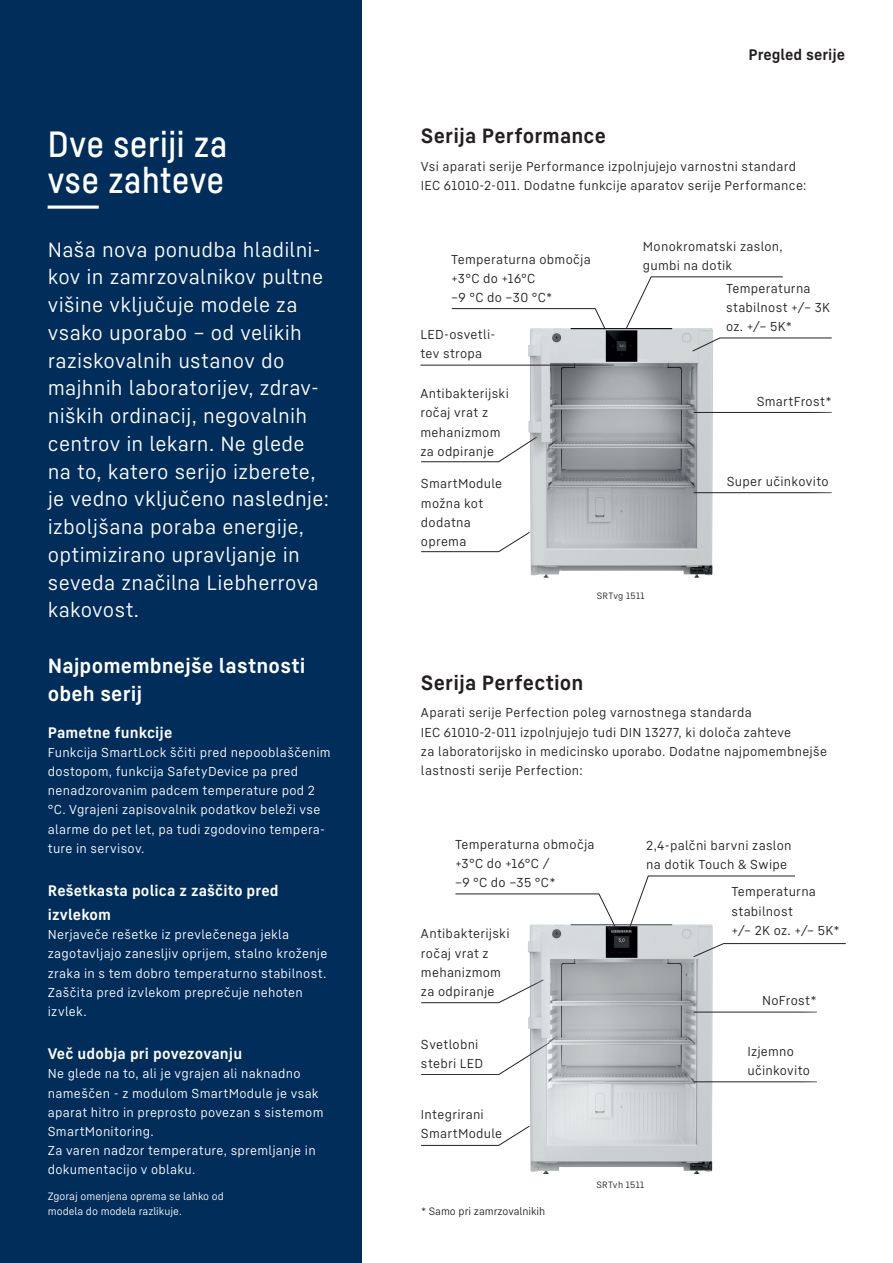
<style>
.page{position:relative;width:893px;height:1263px;background:#fff}
.page>*{position:absolute;margin:0;border:0;box-sizing:border-box;transform-origin:0 0}
.t1{font:36px/36px "Liebherr Head";letter-spacing:.02em;color:#fff;text-align:justify}
.t2{font:20.25px/27.8px "Liebherr Text";letter-spacing:.01em;color:#fff}
.t3{font:700 20.25px "Liebherr Text";letter-spacing:.01em;color:#231f20}
.t4{font:700 20.25px/27.8px "Liebherr Text";letter-spacing:.01em;color:#fff}
.t5{font:700 15px/24px "Liebherr Text";letter-spacing:.01em;color:#fff}
.t6{font:700 15px "Liebherr Text";color:#231f20}
.t7{font:12.75px/19.2px "Liebherr Text";letter-spacing:.02em;color:#231f20}
.t8{font:12.75px/19.2px "Liebherr Text";letter-spacing:.02em;color:#fff}
.t9{font:10.5px/15px "Liebherr Text";color:#fff}
.t10{font:10.5px "Liebherr Text";color:#231f20}
.t11{font:9px "Liebherr Text";letter-spacing:.045em;color:#231f20}
</style>
<div class="page">
<img style="left:528px;top:328px;width:185px;height:250px">
<div style="left:0;top:0;width:361px;height:1263px;background:#002d5a"></div>
<svg style="left:692px;top:338px;width:140px;height:14px"></svg>
<hr style="left:420px;top:365px;width:194px;height:1px;background:#fff">
<hr style="left:694px;top:492px;width:138px;height:1px;background:#fff">
<svg style="left:421px;top:532px;width:109px;height:20px"></svg>
<svg style="left:451px;top:308px;width:155px;height:22px"></svg>
<svg style="left:626px;top:276px;width:157px;height:53px"></svg>
<hr style="left:694px;top:412px;width:138px;height:1px;background:#fff">
<svg style="left:421px;top:437px;width:116px;height:25px"></svg>
<img style="left:528px;top:924px;width:185px;height:250px">
<svg style="left:421px;top:1125px;width:109px;height:21px"></svg>
<svg style="left:693px;top:943px;width:153px;height:14px"></svg>
<hr style="left:694px;top:1081px;width:123px;height:1px;background:#fff">
<svg style="left:455px;top:893px;width:161px;height:34px"></svg>
<svg style="left:629px;top:875px;width:166px;height:53px"></svg>
<hr style="left:694px;top:1012px;width:123px;height:1px;background:#fff">
<svg style="left:421px;top:979px;width:123px;height:24px"></svg>
<svg style="left:421px;top:1042px;width:129px;height:33px"></svg>
<h1 class="t1" style="left:48px;top:125px;width:181px">Dve seriji za vse zahteve ---</h1>
<p class="t2" style="left:48px;top:235px;width:283px">Naša nova ponudba hladilni&shy;kov in zamrzovalnikov pultne višine vključuje modele za vsako uporabo – od velikih raziskovalnih ustanov do majhnih laboratorijev, zdrav&shy;niških ordinacij, negovalnih centrov in lekarn. Ne glede na to, katero serijo izberete, je vedno vključeno naslednje: izboljšana poraba energije, optimizirano upravljanje in seveda značilna Liebherrova kakovost.</p>
<h2 class="t4" style="left:48px;top:651px;width:259px">Najpomembnejše lastnosti obeh serij</h2>
<p class="t5" style="left:48px;top:719px;width:126px">Pametne funkcije</p>
<p class="t8" style="left:48px;top:742px;width:284px">Funkcija SmartLock ščiti pred nepooblaščenim dostopom, funkcija SafetyDevice pa pred nenadzorovanim padcem temperature pod 2 °C. Vgrajeni zapisovalnik podatkov beleži vse alarme do pet let, pa tudi zgodovino tempera&shy;ture in servisov.</p>
<p class="t5" style="left:48px;top:878px;width:232px">Rešetkasta polica z zaščito pred izvlekom</p>
<p class="t8" style="left:48px;top:924px;width:281px">Nerjaveče rešetke iz prevlečenega jekla zagotavljajo zanesljiv oprijem, stalno kroženje zraka in s tem dobro temperaturno stabilnost.<br>Zaščita pred izvlekom preprečuje nehoten izvlek.</p>
<p class="t5" style="left:48px;top:1041px;width:196px">Več udobja pri povezovanju</p>
<p class="t8" style="left:48px;top:1064px;width:277px">Ne glede na to, ali je vgrajen ali naknadno nameščen - z modulom SmartModule je vsak aparat hitro in preprosto povezan s sistemom SmartMonitoring.<br>Za varen nadzor temperature, spremljanje in dokumentacijo v oblaku.</p>
<p class="t9" style="left:48px;top:1188px;width:178px">Zgoraj omenjena oprema se lahko od modela do modela razlikuje.</p>
<p class="t6" style="left:749px;top:45px;width:98px">Pregled serije</p>
<h2 class="t3" style="left:421px;top:122px;width:187px">Serija Performance</h2>
<p class="t7" style="left:421px;top:156px;width:387px">Vsi aparati serije Performance izpolnjujejo varnostni standard<br>IEC 61010-2-011. Dodatne funkcije aparatov serije Performance:</p>
<p class="t7" style="left:451px;top:249px;width:141px">Temperaturna območja +3°C do +16°C<br>–9 °C do –30 °C*</p>
<p class="t7" style="left:420px;top:324px;width:76px">LED-osvetli&shy;tev stropa</p>
<p class="t7" style="left:420px;top:383px;width:90px">Antibakterijski ročaj vrat z mehanizmom za odpiranje</p>
<p class="t7" style="left:643px;top:236px;width:142px">Monokromatski zaslon, gumbi na dotik</p>
<p class="t7" style="left:726px;top:278px;width:105px">Temperaturna stabilnost +/– 3K oz. +/– 5K*</p>
<p class="t7" style="left:757px;top:391px;width:77px">SmartFrost*</p>
<p class="t7" style="left:421px;top:474px;width:83px">SmartModule</p>
<p class="t7" style="left:727px;top:471px;width:103px">Super učinkovito</p>
<p class="t7" style="left:421px;top:493px;width:64px">možna kot dodatna oprema</p>
<p class="t11" style="left:597px;top:590px;width:49px">SRTvg 1511</p>
<h2 class="t3" style="left:421px;top:669px;width:164px">Serija Perfection</h2>
<p class="t7" style="left:421px;top:703px;width:408px">Aparati serije Perfection poleg varnostnega standarda<br>IEC 61010-2-011 izpolnjujejo tudi DIN 13277, ki določa zahteve<br>za laboratorijsko in medicinsko uporabo. Dodatne najpomembnejše lastnosti serije Perfection:</p>
<p class="t7" style="left:455px;top:834px;width:141px">Temperaturna območja +3°C do +16°C /<br>–9 °C do –35 °C*</p>
<p class="t7" style="left:646px;top:835px;width:147px">2,4-palčni barvni zaslon na dotik Touch &amp; Swipe</p>
<p class="t7" style="left:731px;top:881px;width:110px">Temperaturna stabilnost<br>+/– 2K oz. +/– 5K*</p>
<p class="t7" style="left:421px;top:924px;width:90px">Antibakterijski ročaj vrat z mehanizmom za odpiranje</p>
<p class="t7" style="left:762px;top:990px;width:56px">NoFrost*</p>
<p class="t7" style="left:421px;top:1034px;width:64px">Svetlobni stebri LED</p>
<p class="t7" style="left:421px;top:1104px;width:83px">Integrirani<br>SmartModule</p>
<p class="t10" style="left:421px;top:1204px;width:126px">* Samo pri zamrzovalnikih</p>
<p class="t11" style="left:596px;top:1178px;width:49px">SRTvh 1511</p>
<p class="t7" style="left:747px;top:1041px;width:64px">Izjemno učinkovito</p>
</div>
